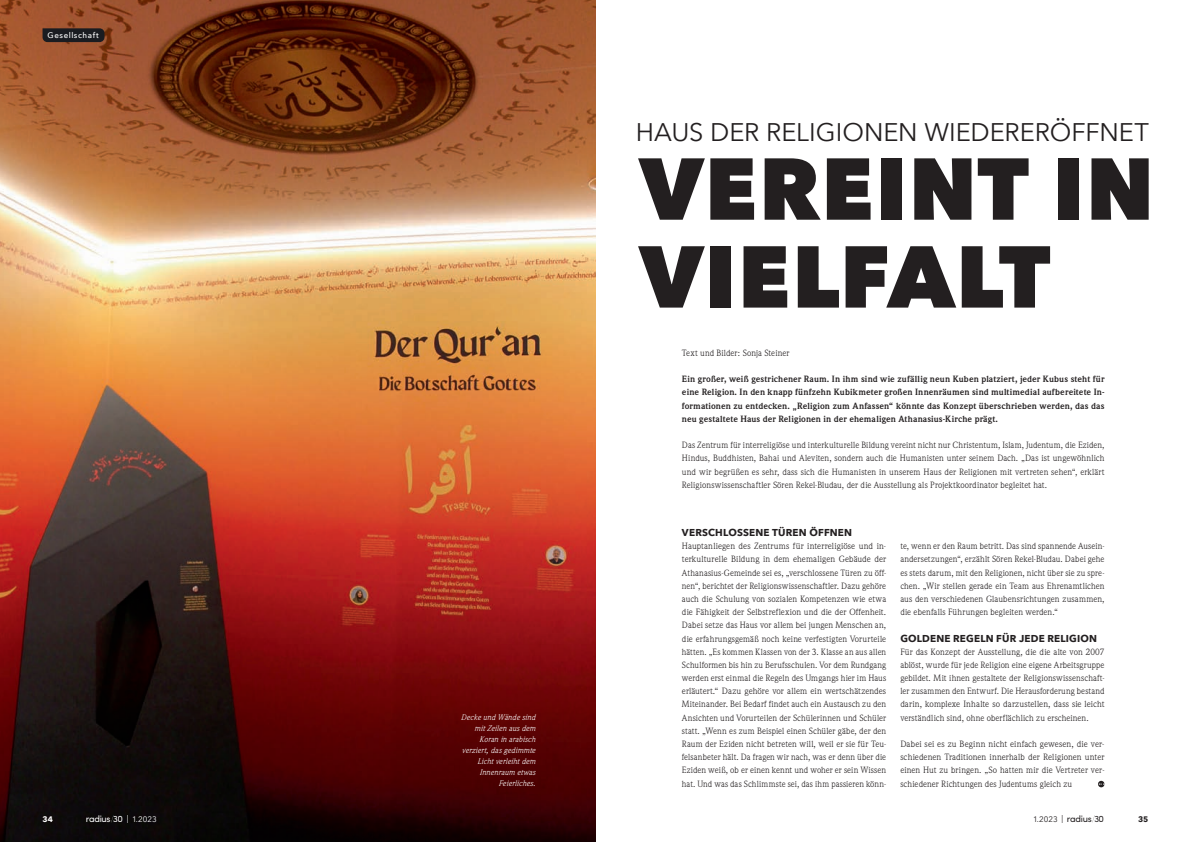
<style>
.page{position:relative;width:1191px;height:842px;background:#fff}
.page>*{position:absolute;margin:0;border:0;box-sizing:border-box;transform-origin:0 0}
.Avenir_Next_bold_40{font:800 86.7px/87.9px "Avenir Next";letter-spacing:.01em;color:#231f20}
.Avenir_Next_bold_24{font:25.5px "Avenir Next";color:#231f20}
.Avenir_Next_bold_10p{font:700 10px "Avenir Next";letter-spacing:.015em;color:#231f20}
.Weidemann_book_BLOCK{font:9.5px/13.2px "Weidemann";letter-spacing:.015em;color:#231f20;text-align:justify}
.Weidemann_bold_BLOCK{font:700 9.5px/13.2px "Weidemann";letter-spacing:.01em;color:#231f20;text-align:justify}
.t1{font:9.2px "Sofia Pro";letter-spacing:-.035em;color:#231f20}
.t2{font:9.2px "Sofia Pro";letter-spacing:-.035em;color:#fff}
.Weidemann_book_itali{font:italic 8.5px/11px "Weidemann";letter-spacing:.01em;color:#fff;text-align:right}
.Weidemann_book_BLOCK-2{font:500 8px "Avenir Next";letter-spacing:.07em;color:#fff}
.Monat{font:8px "Avenir Next";color:#fff}
.Avenir_Next_bold_LB{font:700 8px "Avenir Next";color:#fff}
.t3{font:700 8px "Avenir Next";color:#231f20}
.s1{font-family:"Avenir Next";font-size:8px}
</style>
<div class="page">
<img style="left:0;top:0;width:595px;height:842px">
<svg style="left:1098px;top:781px;width:6px;height:6px"></svg>
<svg style="left:111px;top:815px;width:3px;height:7px"></svg>
<svg style="left:43px;top:28px;width:61px;height:14px"></svg>
<p class="Weidemann_book_BLOCK-2" style="left:48px;top:28px;width:53px">Gesellschaft</p>
<p class="Weidemann_book_itali" style="left:461px;top:712px;width:76px">Decke und Wände sind mit Zeilen aus dem<br>Koran in arabisch verziert, das gedimmte<br>Licht verleiht dem<br>Innenraum etwas<br>Feierliches.</p>
<p class="Avenir_Next_bold_24" style="left:636px;top:110px;width:514px">HAUS DER RELIGIONEN WIEDERERÖFFNET</p>
<p class="Avenir_Next_bold_40" style="left:639px;top:144px;width:516px">VEREINT IN<br>VIELFALT</p>
<p class="Weidemann_book_BLOCK" style="left:682px;top:346px;width:109px">Text und Bilder: Sonja Steiner</p>
<p class="Weidemann_bold_BLOCK" style="left:682px;top:373px;width:424px">Ein großer, weiß gestrichener Raum. In ihm sind wie zufällig neun Kuben platziert, jeder Kubus steht für eine Religion. In den knapp fünfzehn Kubikmeter großen Innenräumen sind multimedial aufbereitete In&shy;formationen zu entdecken. „Religion zum Anfassen“ könnte das Konzept überschrieben werden, das das neu gestaltete Haus der Religionen in der ehemaligen Athanasius-Kirche prägt.</p>
<p class="Weidemann_book_BLOCK" style="left:682px;top:438px;width:424px">Das Zentrum für interreligiöse und interkulturelle Bildung vereint nicht nur Christentum, Islam, Judentum, die Eziden, Hindus, Buddhisten, Bahai und Aleviten, sondern auch die Humanisten unter seinem Dach. „Das ist ungewöhnlich und wir begrüßen es sehr, dass sich die Humanisten in unserem Haus der Religionen mit vertreten sehen“, erklärt Religionswissenschaftler Sören Rekel-Bludau, der die Ausstellung als Projektkoordinator begleitet hat.</p>
<p class="Avenir_Next_bold_10p" style="left:682px;top:524px;width:172px">VERSCHLOSSENE TÜREN ÖFFNEN</p>
<p class="Weidemann_book_BLOCK" style="left:682px;top:540px;width:206px">Hauptanliegen des Zentrums für interreligiöse und in&shy;terkulturelle Bildung in dem ehemaligen Gebäude der Athanasius-Gemeinde sei es, „verschlossene Türen zu öff&shy;nen“, berichtet der Religionswissenschaftler. Dazu gehöre auch die Schulung von sozialen Kompetenzen wie etwa die Fähigkeit der Selbstreflexion und die der Offenheit.<br>Dabei setze das Haus vor allem bei jungen Menschen an, die erfahrungsgemäß noch keine verfestigten Vorurteile hätten. „Es kommen Klassen von der 3. Klasse an aus allen Schulformen bis hin zu Berufsschulen. Vor dem Rundgang werden erst einmal die Regeln des Umgangs hier im Haus erläutert.“ Dazu gehöre vor allem ein wertschätzendes Miteinander. Bei Bedarf findet auch ein Austausch zu den Ansichten und Vorurteilen der Schülerinnen und Schüler statt. „Wenn es zum Beispiel einen Schüler gäbe, der den Raum der Eziden nicht betreten will, weil er sie für Teu&shy;felsanbeter hält. Da fragen wir nach, was er denn über die Eziden weiß, ob er einen kennt und woher er sein Wissen hat. Und was das Schlimmste sei, das ihm passieren könn-</p>
<p class="Weidemann_book_BLOCK" style="left:900px;top:540px;width:206px">te, wenn er den Raum betritt. Das sind spannende Ausein&shy;andersetzungen“, erzählt Sören Rekel-Bludau. Dabei gehe es stets darum, mit den Religionen, nicht über sie zu spre&shy;chen. „Wir stellen gerade ein Team aus Ehrenamtlichen aus den verschiedenen Glaubensrichtungen zusammen, die ebenfalls Führungen begleiten werden.“</p>
<p class="Avenir_Next_bold_10p" style="left:900px;top:629px;width:198px">GOLDENE REGELN FÜR JEDE RELIGION</p>
<p class="Weidemann_book_BLOCK" style="left:900px;top:645px;width:206px">Für das Konzept der Ausstellung, die die alte von 2007 ablöst, wurde für jede Religion eine eigene Arbeitsgruppe gebildet. Mit ihnen gestaltete der Religionswissenschaft&shy;ler zusammen den Entwurf. Die Herausforderung bestand darin, komplexe Inhalte so darzustellen, dass sie leicht verständlich sind, ohne oberflächlich zu erscheinen.</p>
<p class="Weidemann_book_BLOCK" style="left:900px;top:737px;width:206px">Dabei sei es zu Beginn nicht einfach gewesen, die ver&shy;schiedenen Traditionen innerhalb der Religionen unter einen Hut zu bringen. „So hatten mir die Vertreter ver&shy;schiedener Richtungen des Judentums gleich zu</p>
<p class="Avenir_Next_bold_LB" style="left:43px;top:812px;width:12px">34</p>
<p class="t2" style="left:86px;top:812px;width:39px">radius 30</p>
<p class="Monat" style="left:127px;top:812px;width:31px">| 1.2023</p>
<p class="t1" style="left:1033px;top:812px;width:72px"><span class="s1">1.2023 |</span> radius 30</p>
<p class="t3" style="left:1138px;top:812px;width:12px">35</p>
</div>
